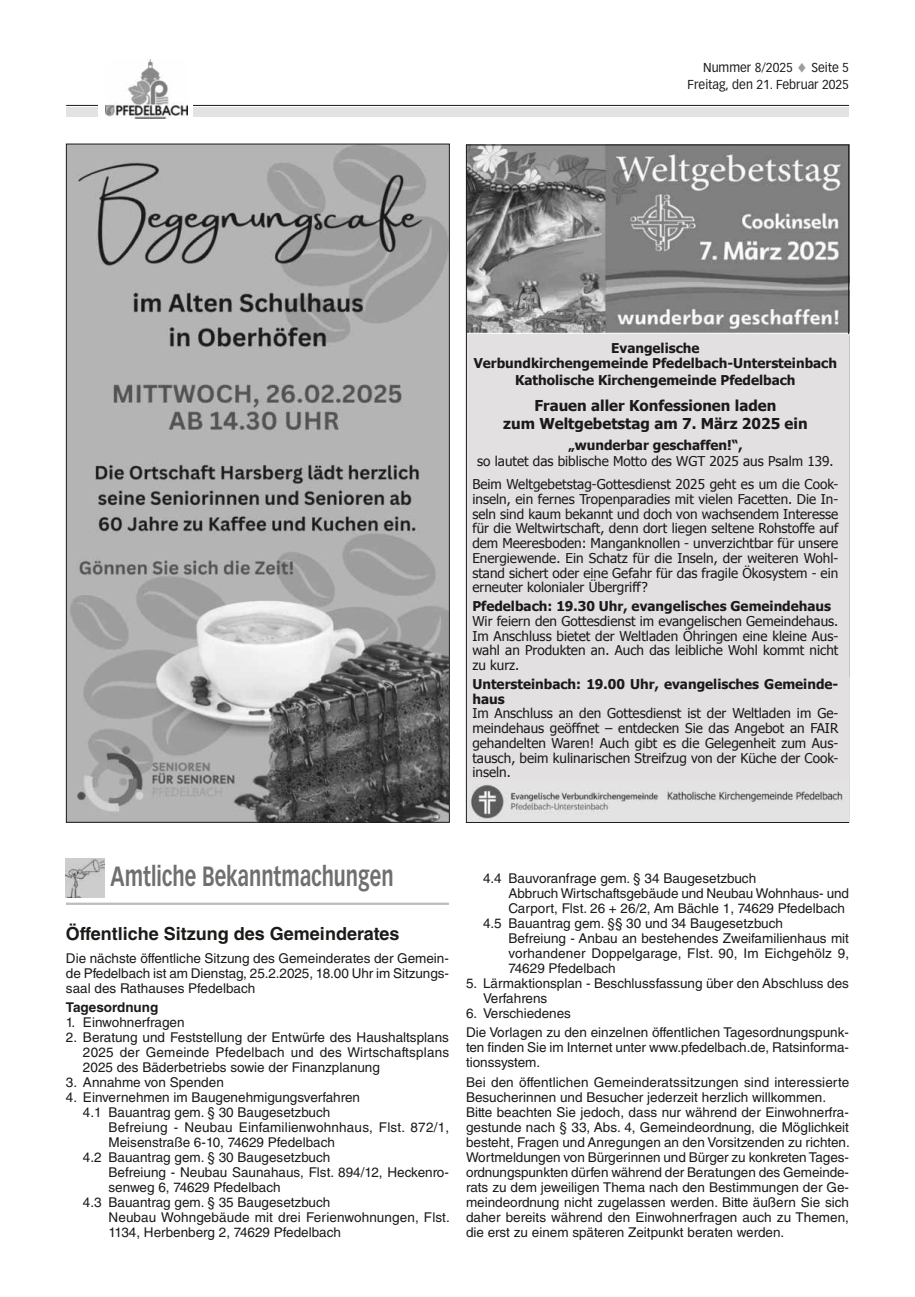
<style>
.page{position:relative;width:915px;height:1297px;background:#fff}
.page>*{position:absolute;margin:0;border:0;box-sizing:border-box;transform-origin:0 0}
.t1{font:700 27.3px "Vectora LT Std";color:#6f6f6e;scale:.71 1}
.t2{font:700 18px "Helvetica LT Std";color:#1a1a18}
.t3{font:700 15px/18px "Tahoma";color:#1a1a18;text-align:center}
.t4{font:13.5px/15px "Helvetica LT Std";color:#1a1a18}
.t5{font:13.5px/14.7px "Tahoma";color:#1a1a18;text-align:justify}
.t6{font:700 13.5px/15.6px "Tahoma";color:#1a1a18;text-align:center}
.t7{font:700 13.5px "Helvetica LT Std";color:#1a1a18}
.t8{font:12.75px/16.5px "Vectora LT Std";color:#1a1a18;text-align:right;scale:.95 1}
.s1{color:#9c9d9d}
</style>
<div class="page">
<div style="left:66px;top:108px;width:782px;height:9px;background:#e3e3e3"></div>
<hr style="left:66px;top:105px;width:782px;height:1px;background:#1a1a18">
<div style="left:98px;top:59px;width:95px;height:60px;background:#fff"></div>
<img style="left:105px;top:59px;width:82px;height:60px">
<img style="left:68px;top:146px;width:379px;height:675px">
<img style="left:468px;top:147px;width:378px;height:188px">
<div style="left:466px;top:335px;width:382px;height:487px;background:#e2e0e1"></div>
<img style="left:471px;top:785px;width:374px;height:34px">
<hr style="left:66px;top:903px;width:383px;height:2px;background:#bbbcbd">
<img style="left:66px;top:859px;width:38px;height:38px">
<p class="t8" style="left:687px;top:59px;width:171px">Nummer 8/2025 <span class="s1">♦</span> Seite 5<br>Freitag, den 21. Februar 2025</p>
<p class="t6" style="left:473px;top:340px;width:364px">Evangelische<br>Verbundkirchengemeinde Pfedelbach-Untersteinbach<br>Katholische Kirchengemeinde Pfedelbach</p>
<p class="t3" style="left:503px;top:396px;width:306px">Frauen aller Konfessionen laden<br>zum Weltgebetstag am 7. März 2025 ein</p>
<p class="t6" style="left:568px;top:436px;width:176px">„wunderbar geschaffen!“,</p>
<p class="t5" style="left:472px;top:449px;width:367px;line-height:23.5px;text-align:center">so lautet das biblische Motto des WGT 2025 aus Psalm 139.<br>Beim Weltgebetstag-Gottesdienst 2025 geht es um die Cook-</p>
<p class="t5" style="left:472px;top:491px;width:367px">inseln, ein fernes Tropenparadies mit vielen Facetten. Die In&shy;seln sind kaum bekannt und doch von wachsendem Interesse für die Weltwirtschaft, denn dort liegen seltene Rohstoffe auf dem Meeresboden: Manganknollen - unverzichtbar für unsere Energiewende. Ein Schatz für die Inseln, der weiteren Wohl&shy;stand sichert oder eine Gefahr für das fragile Ökosystem - ein erneuter kolonialer Übergriff?</p>
<p class="t6" style="left:472px;top:598px;width:360px">Pfedelbach: 19.30 Uhr, evangelisches Gemeindehaus</p>
<p class="t5" style="left:472px;top:613px;width:367px">Wir feiern den Gottesdienst im evangelischen Gemeindehaus.<br>Im Anschluss bietet der Weltladen Öhringen eine kleine Aus&shy;wahl an Produkten an. Auch das leibliche Wohl kommt nicht zu kurz.</p>
<p class="t6" style="left:472px;top:676px;width:367px;line-height:14.7px;text-align:left">Untersteinbach: 19.00 Uhr, evangelisches Gemeinde&shy;haus</p>
<p class="t5" style="left:472px;top:705px;width:367px">Im Anschluss an den Gottesdienst ist der Weltladen im Ge&shy;meindehaus geöffnet – entdecken Sie das Angebot an FAIR gehandelten Waren! Auch gibt es die Gelegenheit zum Aus&shy;tausch, beim kulinarischen Streifzug von der Küche der Cook&shy;inseln.</p>
<h1 class="t1" style="left:111px;top:860px;width:400px">Amtliche Bekanntmachungen</h1>
<h2 class="t2" style="left:66px;top:922px;width:335px">Öffentliche Sitzung des Gemeinderates</h2>
<p class="t4" style="left:66px;top:951px;width:384px;text-align:justify">Die nächste öffentliche Sitzung des Gemeinderates der Gemein&shy;de Pfedelbach ist am Dienstag, 25.2.2025, 18.00 Uhr im Sitzungs&shy;saal des Rathauses Pfedelbach</p>
<p class="t7" style="left:66px;top:999px;width:94px">Tagesordnung</p>
<p class="t4" style="left:66px;top:1015px;width:120px">1. Einwohnerfragen</p>
<p class="t4" style="left:83px;top:1030px;width:367px;text-align:justify;text-indent:-17px">2. Beratung und Feststellung der Entwürfe des Haushaltsplans 2025 der Gemeinde Pfedelbach und des Wirtschaftsplans 2025 des Bäderbetriebs sowie der Finanzplanung</p>
<p class="t4" style="left:66px;top:1075px;width:159px">3. Annahme von Spenden</p>
<p class="t4" style="left:83px;top:1090px;width:278px;text-indent:-17px">4. Einvernehmen im Baugenehmigungsverfahren<br>4.1 Bauantrag gem. § 30 Baugesetzbuch</p>
<p class="t4" style="left:108px;top:1120px;width:342px">Befreiung - Neubau Einfamilienwohnhaus, Flst. 872/1,</p>
<p class="t4" style="left:108px;top:1135px;width:228px">Meisenstraße 6-10, 74629 Pfedelbach</p>
<p class="t4" style="left:83px;top:1150px;width:249px">4.2 Bauantrag gem. § 30 Baugesetzbuch</p>
<p class="t4" style="left:108px;top:1165px;width:342px">Befreiung - Neubau Saunahaus, Flst. 894/12, Heckenro-</p>
<p class="t4" style="left:108px;top:1180px;width:174px">senweg 6, 74629 Pfedelbach</p>
<p class="t4" style="left:83px;top:1195px;width:249px">4.3 Bauantrag gem. § 35 Baugesetzbuch</p>
<p class="t4" style="left:108px;top:1210px;width:343px">Neubau Wohngebäude mit drei Ferienwohnungen, Flst.</p>
<p class="t4" style="left:108px;top:1225px;width:234px">1134, Herbenberg 2, 74629 Pfedelbach</p>
<p class="t4" style="left:483px;top:870px;width:274px">4.4 Bauvoranfrage gem. § 34 Baugesetzbuch</p>
<p class="t4" style="left:508px;top:885px;width:342px">Abbruch Wirtschaftsgebäude und Neubau Wohnhaus- und</p>
<p class="t4" style="left:508px;top:900px;width:338px">Carport, Flst. 26 + 26/2, Am Bächle 1, 74629 Pfedelbach</p>
<p class="t4" style="left:483px;top:915px;width:301px">4.5 Bauantrag gem. §§ 30 und 34 Baugesetzbuch</p>
<p class="t4" style="left:508px;top:930px;width:342px">Befreiung - Anbau an bestehendes Zweifamilienhaus mit</p>
<p class="t4" style="left:508px;top:945px;width:342px">vorhandener Doppelgarage, Flst. 90, Im Eichgehölz 9,</p>
<p class="t4" style="left:508px;top:960px;width:109px">74629 Pfedelbach</p>
<p class="t4" style="left:483px;top:975px;width:367px;text-indent:-17px">5. Lärmaktionsplan - Beschlussfassung über den Abschluss des<br>Verfahrens</p>
<p class="t4" style="left:466px;top:1003px;width:384px;line-height:20px">6. Verschiedenes<br>Die Vorlagen zu den einzelnen öffentlichen Tagesordnungspunk-</p>
<p class="t4" style="left:466px;top:1040px;width:384px">ten finden Sie im Internet unter www.pfedelbach.de, Ratsinforma&shy;tionssystem.</p>
<p class="t4" style="left:466px;top:1075px;width:385px">Bei den öffentlichen Gemeinderatssitzungen sind interessierte Besucherinnen und Besucher jederzeit herzlich willkommen.<br>Bitte beachten Sie jedoch, dass nur während der Einwohnerfra&shy;gestunde nach § 33, Abs. 4, Gemeindeordnung, die Möglichkeit besteht, Fragen und Anregungen an den Vorsitzenden zu richten.<br>Wortmeldungen von Bürgerinnen und Bürger zu konkreten Tages&shy;ordnungspunkten dürfen während der Beratungen des Gemeinde&shy;rats zu dem jeweiligen Thema nach den Bestimmungen der Ge&shy;meindeordnung nicht zugelassen werden. Bitte äußern Sie sich daher bereits während den Einwohnerfragen auch zu Themen, die erst zu einem späteren Zeitpunkt beraten werden.</p>
</div>
